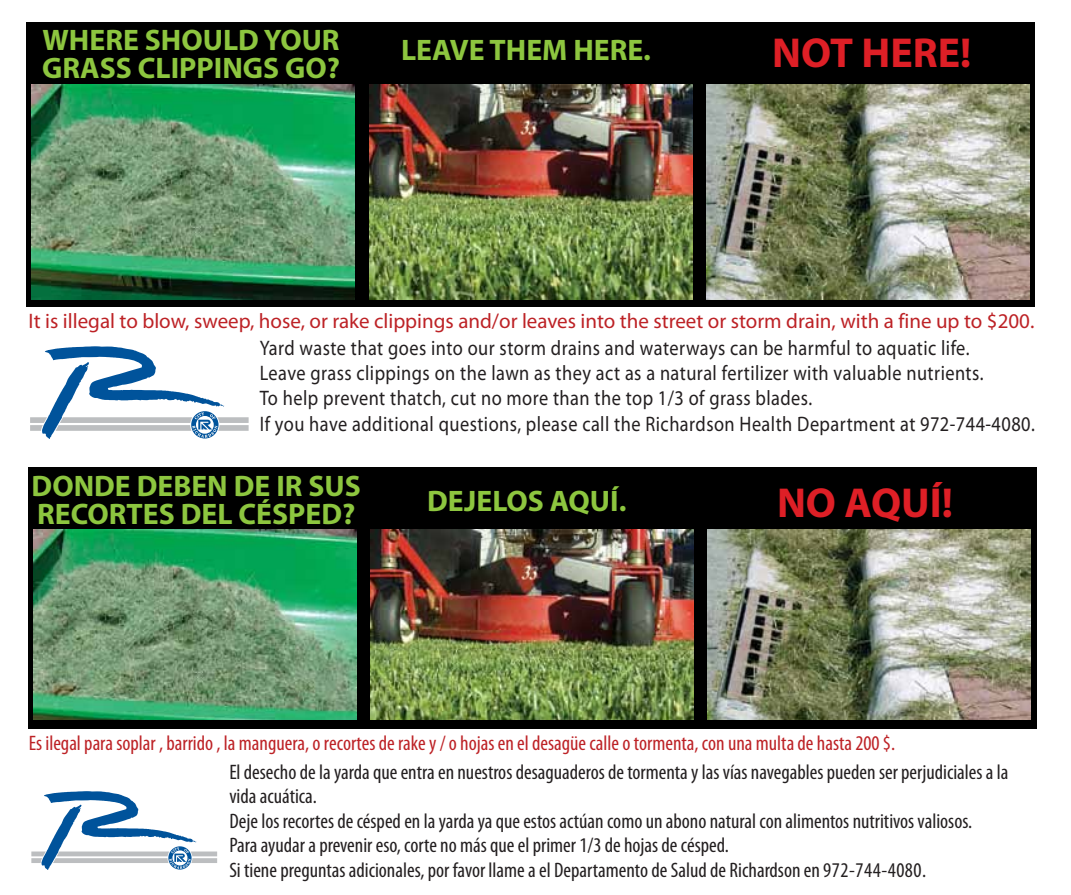
<style>
.page{position:relative;width:1071px;height:895px;background:#fff}
.page>*{position:absolute;margin:0;border:0;box-sizing:border-box;transform-origin:0 0}
.t1{font:700 42px "Myriad Pro";color:#de1f26}
.t2{font:700 29.75px/28px "Myriad Pro";color:#8dc63f}
.t3{font:condensed 21px/24.5px "Myriad Pro";color:#231f20}
.t4{font:21px/25.2px "Myriad Pro";letter-spacing:.025em;color:#231f20;scale:.87 1}
.t5{font:condensed 21px "Myriad Pro";color:#bd2226}
.t6{font:21px "Myriad Pro";color:#bd2226}
</style>
<div class="page">
<div style="left:28px;top:467px;width:1009px;height:261px;background:#000"></div>
<svg style="left:31px;top:791px;width:186px;height:78px"></svg>
<img style="left:370px;top:529px;width:323px;height:190px">
<img style="left:33px;top:529px;width:323px;height:190px">
<img style="left:708px;top:529px;width:323px;height:190px">
<div style="left:26px;top:22px;width:1009px;height:284px;background:#000"></div>
<svg style="left:30px;top:346px;width:219px;height:93px"></svg>
<img style="left:369px;top:84px;width:323px;height:215px">
<img style="left:32px;top:84px;width:323px;height:215px">
<img style="left:706px;top:84px;width:323px;height:215px">
<h2 class="t2" style="left:42px;top:25px;width:300px">WHERE SHOULD YOUR<br>GRASS CLIPPINGS GO?</h2>
<h2 class="t2" style="left:401px;top:35px;width:251px">LEAVE THEM HERE.</h2>
<h1 class="t1" style="left:772px;top:25px;width:201px">NOT HERE!</h1>
<p class="t6" style="left:29px;top:307px;width:1007px">It is illegal to blow, sweep, hose, or rake clippings and/or leaves into the street or storm drain, with a fine up to $200.</p>
<p class="t4" style="left:260px;top:335px;width:893px">Yard waste that goes into our storm drains and waterways can be harmful to aquatic life.<br>Leave grass clippings on the lawn as they act as a natural fertilizer with valuable nutrients.<br>To help prevent thatch, cut no more than the top 1/3 of grass blades.<br>If you have additional questions, please call the Richardson Health Department at 972-744-4080.</p>
<h2 class="t2" style="left:32px;top:470px;width:331px">DONDE DEBEN DE IR SUS<br>RECORTES DEL CÉSPED?</h2>
<h2 class="t2" style="left:427px;top:486px;width:201px">DEJELOS AQUÍ.</h2>
<h1 class="t1" style="left:777px;top:475px;width:178px">NO AQUÍ!</h1>
<p class="t5" style="left:29px;top:730px;width:868px">Es ilegal para soplar , barrido , la manguera, o recortes de rake y / o hojas en el desagüe calle o tormenta, con una multa de hasta 200 $.</p>
<p class="t3" style="left:229px;top:758px;width:781px">El desecho de la yarda que entra en nuestros desaguaderos de tormenta y las vías navegables pueden ser perjudiciales a la vida acuática.<br>Deje los recortes de césped en la yarda ya que estos actúan como un abono natural con alimentos nutritivos valiosos.<br>Para ayudar a prevenir eso, corte no más que el primer 1/3 de hojas de césped.<br>Si tiene preguntas adicionales, por favor llame a el Departamento de Salud de Richardson en 972-744-4080.</p>
</div>
